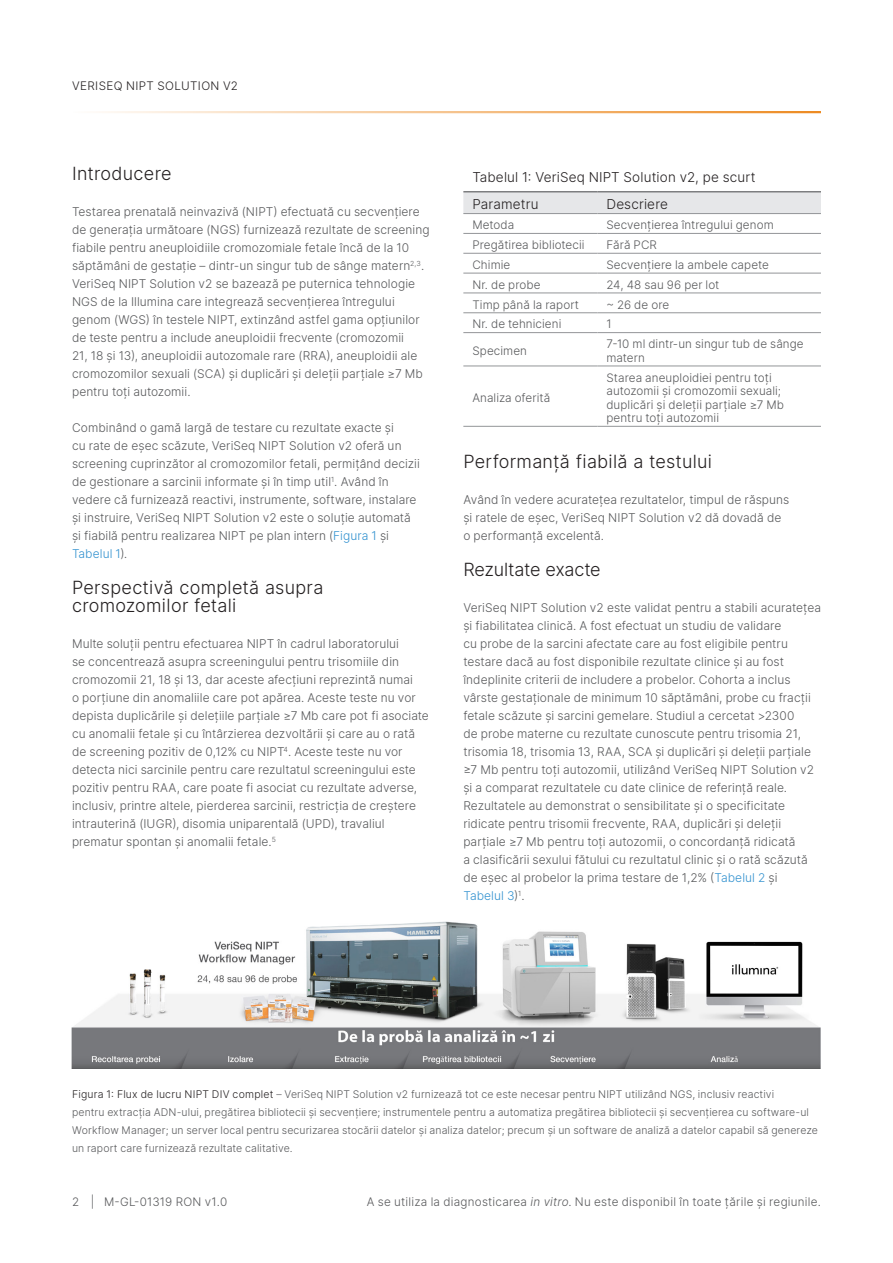
<style>
.page{position:relative;width:893px;height:1263px;background:#fff}
.page>*{position:absolute;margin:0;border:0;box-sizing:border-box;transform-origin:0 0}
.A-Head{font:300 18px/18px "Inter";letter-spacing:.015em;color:#231f20}
.B-Head{font:300 18px "Inter";letter-spacing:-.02em;color:#231f20}
.Header_Row_A_Left{font:300 13.5px "Inter";letter-spacing:.01em;color:#231f20}
.Body_Copy{font:300 12px/18px "Inter";letter-spacing:.005em;color:#57585a}
.Body_Row_Left_Alig{font:300 11.7px/13.5px "Inter";letter-spacing:.005em;color:#57585a}
.zz_For_Research_Only{font:300 11.7px "Inter";letter-spacing:.02em;color:#57585a}
.zz_Master_Header{font:300 11.7px "Inter";letter-spacing:.035em;color:#231f20}
.zz_Pub_Number{font:300 11.7px "Inter";letter-spacing:.02em;color:#57585a}
.zz_Master_Footer{font:300 11.7px "Inter";color:#57585a}
.Figure_Caption{font:300 10.5px/18px "Inter";letter-spacing:.01em;color:#57585a}
.s1{color:#3191cf}
.s2{font-style:italic}
.s3{color:#231f20}
</style>
<div class="page">
<hr style="left:72px;top:111px;width:749px;height:2px;background:#ed8b22">
<div style="left:463px;top:192px;width:358px;height:21px;background:#e6e7e9"></div>
<hr style="left:463px;top:233px;width:134px;height:1px;background:#939598">
<hr style="left:597px;top:233px;width:224px;height:1px;background:#939598">
<hr style="left:463px;top:253px;width:134px;height:1px;background:#939598">
<hr style="left:597px;top:253px;width:224px;height:1px;background:#939598">
<hr style="left:463px;top:273px;width:134px;height:1px;background:#939598">
<hr style="left:597px;top:273px;width:224px;height:1px;background:#939598">
<hr style="left:463px;top:293px;width:134px;height:1px;background:#939598">
<hr style="left:597px;top:293px;width:224px;height:1px;background:#939598">
<hr style="left:463px;top:312px;width:134px;height:1px;background:#939598">
<hr style="left:597px;top:312px;width:224px;height:1px;background:#939598">
<hr style="left:463px;top:332px;width:134px;height:1px;background:#939598">
<hr style="left:597px;top:332px;width:224px;height:1px;background:#939598">
<hr style="left:463px;top:366px;width:134px;height:1px;background:#939598">
<hr style="left:597px;top:366px;width:224px;height:1px;background:#939598">
<hr style="left:463px;top:426px;width:134px;height:1px;background:#939598">
<hr style="left:597px;top:426px;width:224px;height:1px;background:#939598">
<hr style="left:463px;top:213px;width:134px;height:1px;background:#939598">
<hr style="left:597px;top:213px;width:224px;height:1px;background:#939598">
<hr style="left:463px;top:191px;width:134px;height:1px;background:#57585a">
<hr style="left:597px;top:191px;width:224px;height:1px;background:#57585a">
<img style="left:72px;top:921px;width:749px;height:148px">
<p class="zz_Master_Header" style="left:72px;top:77px;width:167px">VERISEQ NIPT SOLUTION V2</p>
<p class="A-Head" style="left:72px;top:164px;width:101px">Introducere</p>
<p class="Body_Copy" style="left:72px;top:202px;width:359px">Testarea prenatală neinvazivă (NIPT) efectuată cu secvențiere de generația următoare (NGS) furnizează rezultate de screening fiabile pentru aneuploidiile cromozomiale fetale încă de la 10 săptămâni de gestație – dintr-un singur tub de sânge matern<sup>2,3</sup>.<br>VeriSeq NIPT Solution v2 se bazează pe puternica tehnologie NGS de la Illumina care integrează secvențierea întregului genom (WGS) în testele NIPT, extinzând astfel gama opțiunilor de teste pentru a include aneuploidii frecvente (cromozomii<br>21, 18 și 13), aneuploidii autozomale rare (RRA), aneuploidii ale cromozomilor sexuali (SCA) și duplicări și deleții parțiale ≥7 Mb pentru toți autozomii.</p>
<p class="Body_Copy" style="left:72px;top:418px;width:349px">Combinând o gamă largă de testare cu rezultate exacte și<br>cu rate de eșec scăzute, VeriSeq NIPT Solution v2 oferă un screening cuprinzător al cromozomilor fetali, permițând decizii de gestionare a sarcinii informate și în timp util<sup>1</sup>. Având în vedere că furnizează reactivi, instrumente, software, instalare și instruire, VeriSeq NIPT Solution v2 este o soluție automată și fiabilă pentru realizarea NIPT pe plan intern (<span class="s1">Figura 1</span> și <span class="s1">Tabelul 1</span>)<span class="s2">.</span></p>
<p class="A-Head" style="left:72px;top:578px;width:253px">Perspectivă completă asupra cromozomilor fetali</p>
<p class="Body_Copy" style="left:72px;top:634px;width:358px">Multe soluții pentru efectuarea NIPT în cadrul laboratorului<br>se concentrează asupra screeningului pentru trisomiile din cromozomii 21, 18 și 13, dar aceste afecțiuni reprezintă numai<br>o porțiune din anomaliile care pot apărea. Aceste teste nu vor depista duplicările și delețiile parțiale ≥7 Mb care pot fi asociate cu anomalii fetale și cu întârzierea dezvoltării și care au o rată de screening pozitiv de 0,12% cu NIPT<sup>4</sup>. Aceste teste nu vor detecta nici sarcinile pentru care rezultatul screeningului este pozitiv pentru RAA, care poate fi asociat cu rezultate adverse, inclusiv, printre altele, pierderea sarcinii, restricția de creștere intrauterină (IUGR), disomia uniparentală (UPD), travaliul prematur spontan și anomalii fetale.<sup>5</sup></p>
<p class="Header_Row_A_Left" style="left:472px;top:167px;width:285px">Tabelul 1: VeriSeq NIPT Solution v2, pe scurt</p>
<p class="Header_Row_A_Left" style="left:472px;top:195px;width:68px">Parametru</p>
<p class="Header_Row_A_Left" style="left:606px;top:195px;width:63px">Descriere</p>
<p class="Body_Row_Left_Alig" style="left:472px;top:218px;width:43px">Metoda</p>
<p class="Body_Row_Left_Alig" style="left:606px;top:218px;width:169px">Secvențierea întregului genom</p>
<p class="Body_Row_Left_Alig" style="left:472px;top:238px;width:114px">Pregătirea bibliotecii</p>
<p class="Body_Row_Left_Alig" style="left:606px;top:238px;width:52px">Fără PCR</p>
<p class="Body_Row_Left_Alig" style="left:472px;top:258px;width:40px">Chimie</p>
<p class="Body_Row_Left_Alig" style="left:606px;top:258px;width:164px">Secvențiere la ambele capete</p>
<p class="Body_Row_Left_Alig" style="left:472px;top:278px;width:70px">Nr. de probe</p>
<p class="Body_Row_Left_Alig" style="left:606px;top:278px;width:115px">24, 48 sau 96 per lot</p>
<p class="Body_Row_Left_Alig" style="left:472px;top:297px;width:108px">Timp până la raport</p>
<p class="Body_Row_Left_Alig" style="left:606px;top:297px;width:64px">~ 26 de ore</p>
<p class="Body_Row_Left_Alig" style="left:472px;top:317px;width:91px">Nr. de tehnicieni</p>
<p class="Body_Row_Left_Alig" style="left:606px;top:317px;width:7px">1</p>
<p class="Body_Row_Left_Alig" style="left:472px;top:344px;width:56px">Specimen</p>
<p class="Body_Row_Left_Alig" style="left:606px;top:337px;width:199px">7-10 ml dintr-un singur tub de sânge matern</p>
<p class="Body_Row_Left_Alig" style="left:472px;top:391px;width:79px">Analiza oferită</p>
<p class="Body_Row_Left_Alig" style="left:606px;top:370px;width:179px">Starea aneuploidiei pentru toți autozomii și cromozomii sexuali; duplicări și deleții parțiale ≥7 Mb pentru toți autozomii</p>
<p class="A-Head" style="left:463px;top:452px;width:250px">Performanță fiabilă a testului</p>
<p class="Body_Copy" style="left:463px;top:490px;width:327px">Având în vedere acuratețea rezultatelor, timpul de răspuns și ratele de eșec, VeriSeq NIPT Solution v2 dă dovadă de o -performanță excelentă.</p>
<p class="B-Head" style="left:463px;top:557px;width:139px">Rezultate exacte</p>
<p class="Body_Copy" style="left:463px;top:598px;width:359px">VeriSeq NIPT Solution v2 este validat pentru a stabili acuratețea și fiabilitatea clinică. A fost efectuat un studiu de validare<br>cu probe de la sarcini afectate care au fost eligibile pentru testare dacă au fost disponibile rezultate clinice și au fost îndeplinite criterii de includere a probelor. Cohorta a inclus vârste gestaționale de minimum 10 săptămâni, probe cu fracții fetale scăzute și sarcini gemelare. Studiul a cercetat &gt;2300<br>de probe materne cu rezultate cunoscute pentru trisomia 21, trisomia 18, trisomia 13, RAA, SCA și duplicări și deleții parțiale ≥7 Mb pentru toți autozomii, utilizând VeriSeq NIPT Solution v2 și a comparat rezultatele cu date clinice de referință reale.<br>Rezultatele au demonstrat o sensibilitate și o specificitate ridicate pentru trisomii frecvente, RAA, duplicări și deleții parțiale ≥7 Mb pentru toți autozomii, o concordanță ridicată<br>a clasificării sexului fătului cu rezultatul clinic și o rată scăzută de eșec al probelor la prima testare de 1,2% (<span class="s1">Tabelul 2</span> și <span class="s1">Tabelul 3</span>)<sup>1</sup>.</p>
<p class="Figure_Caption" style="left:72px;top:1085px;width:747px"><span class="s3">Figura 1: Flux de lucru NIPT DIV complet</span> – VeriSeq NIPT Solution v2 furnizează tot ce este necesar pentru NIPT utilizând NGS, inclusiv reactivi<br>pentru extracția ADN-ului, pregătirea bibliotecii și secvențiere; instrumentele pentru a automatiza pregătirea bibliotecii și secvențierea cu software-ul Workflow Manager; un server local pentru securizarea stocării datelor și analiza datelor; precum și un software de analiză a datelor capabil să genereze un raport care furnizează rezultate calitative.</p>
<p class="zz_Master_Footer" style="left:72px;top:1193px;width:24px">2 |</p>
<p class="zz_Pub_Number" style="left:104px;top:1193px;width:125px">M-GL-01319 RON v1.0</p>
<p class="zz_For_Research_Only" style="left:367px;top:1193px;width:456px">A se utiliza la diagnosticarea <span class="s2">in vitro</span>. Nu este disponibil în toate țările și regiunile.</p>
</div>
